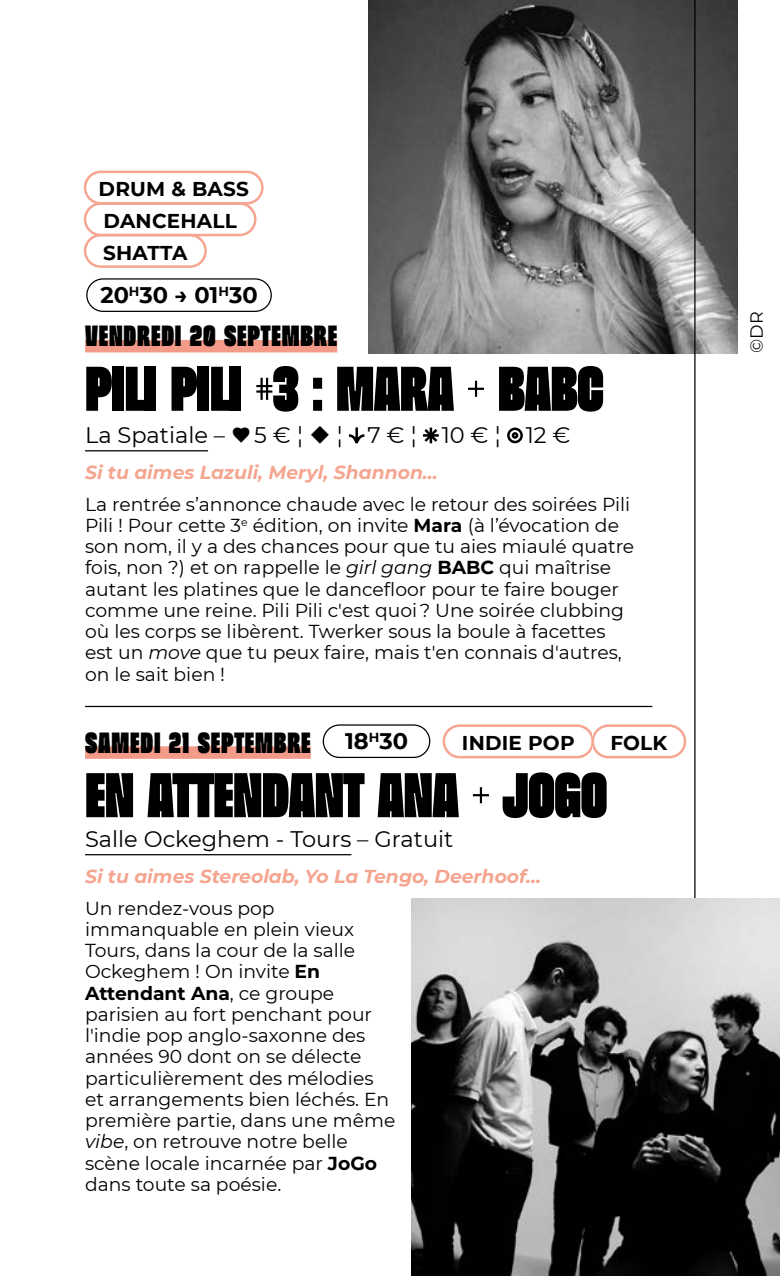
<style>
.page{position:relative;width:780px;height:1276px;background:#fff}
.page>*{position:absolute;margin:0;border:0;box-sizing:border-box;transform-origin:0 0}
.t1{font:900 70px "Beni";letter-spacing:-.01em;color:#000}
.t2{font:900 32.5px "Beni";letter-spacing:.025em;color:#000}
.t3{font:22.5px "Montserrat";color:#000}
.t4{font:700 22.5px "Montserrat";color:#000}
.t5{font:700 20px "Montserrat";letter-spacing:.01em;color:#000}
.t6{font:18.75px/21.2px "Montserrat";color:#000}
.t7{font:italic 700 18.75px "Montserrat";color:#f5a590}
.t8{font:17.5px "Montserrat";color:#000}
.s1{font-family:"Garet"}
.s2{font-weight:700}
.s3{font-style:italic}
</style>
<div class="page">
<hr style="left:85px;top:706px;width:567px;height:1px;background:#000">
<div style="left:84px;top:202px;width:172px;height:34px;border:2px solid #f5a590;border-radius:16px"></div>
<div style="left:442px;top:724px;width:152px;height:34px;border:2px solid #f5a590;border-radius:16px"></div>
<div style="left:85px;top:340px;width:252px;height:12px;background:#f39b88"></div>
<hr style="left:85px;top:450px;width:123px;height:1px;background:#000">
<div style="left:85px;top:746px;width:226px;height:13px;background:#f39b88"></div>
<hr style="left:85px;top:854px;width:266px;height:1px;background:#000">
<svg style="left:348px;top:427px;width:17px;height:17px"></svg>
<svg style="left:423px;top:427px;width:16px;height:17px"></svg>
<div style="left:507px;top:427px;width:16px;height:16px;border:2px solid #000;border-radius:50%"></div>
<div style="left:511px;top:432px;width:7px;height:7px;border:2px solid #000;border-radius:50%"></div>
<div style="left:323px;top:724px;width:107px;height:34px;border:1px solid #000;border-radius:16px"></div>
<div style="left:86px;top:278px;width:186px;height:34px;border:1px solid #000;border-radius:16px"></div>
<img style="left:369px;top:0;width:368px;height:353px">
<hr style="left:694px;top:0;width:1px;height:1276px;background:#000">
<div style="left:84px;top:171px;width:179px;height:33px;border:2px solid #f5a590;border-radius:16px"></div>
<div style="left:84px;top:234px;width:123px;height:34px;border:2px solid #f5a590;border-radius:16px"></div>
<div style="left:591px;top:724px;width:95px;height:34px;border:2px solid #f5a590;border-radius:16px"></div>
<img style="left:411px;top:898px;width:369px;height:378px">
<p class="t5" style="left:99px;top:175px;width:152px">DRUM &amp; BASS</p>
<p class="t5" style="left:104px;top:206px;width:135px">DANCEHALL</p>
<p class="t5" style="left:103px;top:238px;width:86px">SHATTA</p>
<p class="t4" style="left:100px;top:279px;width:159px">20<sup>H</sup>30 → 01<sup>H</sup>30</p>
<h2 class="t2" style="left:85px;top:321px;width:254px">VENDREDI 20 SEPTEMBRE</h2>
<h1 class="t1" style="left:85px;top:356px;width:520px">PILI PILI #3 : MARA + BABC</h1>
<p class="t3" style="left:85px;top:420px;width:487px">La Spatiale – <span class="s1">♥</span> 5 € ¦ <span class="s1">◆</span> ¦ 7 € ¦ 10 € ¦ 12 €</p>
<p class="t7" style="left:85px;top:458px;width:354px">Si tu aimes Lazuli, Meryl, Shannon…</p>
<p class="t6" style="left:85px;top:493px;width:550px">La rentrée s’annonce chaude avec le retour des soirées Pili Pili ! Pour cette 3<sup>e</sup> édition, on invite <span class="s2">Mara</span> (à l’évocation de son nom, il y a des chances pour que tu aies miaulé quatre fois, non ?) et on rappelle le <span class="s3">girl gang</span> <span class="s2">BABC</span> qui maîtrise autant les platines que le dancefloor pour te faire bouger comme une reine. Pili Pili c'est quoi ? Une soirée clubbing où les corps se libèrent. Twerker sous la boule à facettes est un <span class="s3">move</span> que tu peux faire, mais t'en connais d'autres, on le sait bien !</p>
<h2 class="t2" style="left:85px;top:727px;width:227px">SAMEDI 21 SEPTEMBRE</h2>
<h1 class="t1" style="left:85px;top:762px;width:524px">EN ATTENDANT ANA + JOGO</h1>
<p class="t3" style="left:85px;top:823px;width:370px">Salle Ockeghem - Tours – Gratuit</p>
<p class="t7" style="left:85px;top:862px;width:457px">Si tu aimes Stereolab, Yo La Tengo, Deerhoof…</p>
<p class="t6" style="left:85px;top:896px;width:312px">Un rendez-vous pop immanquable en plein vieux<br>Tours, dans la cour de la salle<br>Ockeghem ! On invite <span class="s2">En<br>Attendant Ana</span>, ce groupe parisien au fort penchant pour l'indie pop anglo-saxonne des années 90 dont on se délecte particulièrement des mélodies et arrangements bien léchés. En première partie, dans une même <span class="s3">vibe</span>, on retrouve notre belle scène locale incarnée par <span class="s2">JoGo </span>dans toute sa poésie.</p>
<p class="t4" style="left:345px;top:725px;width:64px">18<sup>H</sup>30</p>
<p class="t5" style="left:462px;top:728px;width:114px">INDIE POP</p>
<p class="t5" style="left:610px;top:728px;width:58px">FOLK</p>
<p class="t8" style="left:744px;top:353px;width:43px;rotate:-90deg">©DR</p>
</div>
